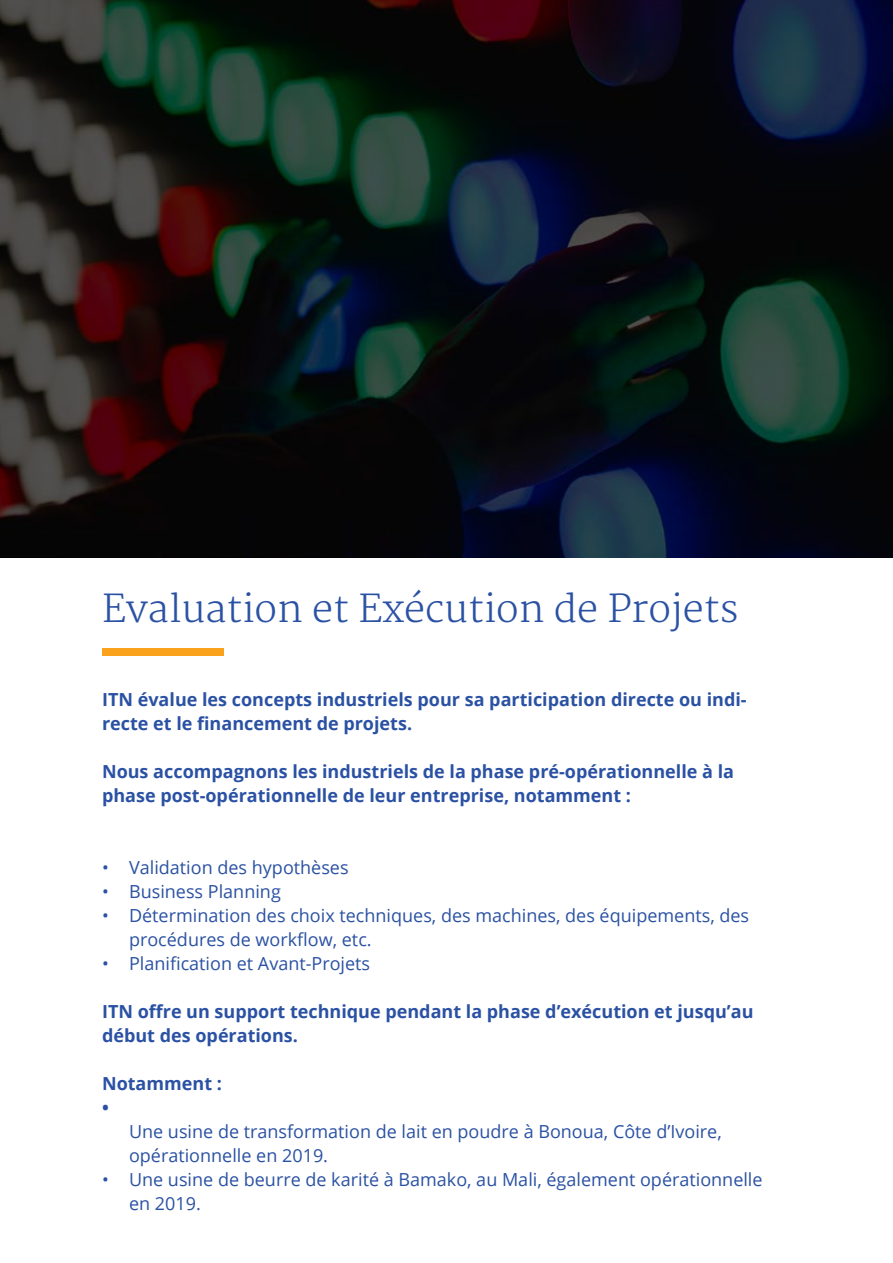
<style>
.page{position:relative;width:893px;height:1263px;background:#fff}
.page>*{position:absolute;margin:0;border:0;box-sizing:border-box;transform-origin:0 0}
.t1{font:300 37.5px "Merriweather";color:#2a51a3}
.t2{font:18px/24px "Open Sans";color:#2a51a3}
.t3{font:700 18px/24px "Open Sans";color:#2a51a3}
</style>
<div class="page">
<div style="left:102px;top:648px;width:122px;height:8px;background:#faa21b"></div>
<svg style="left:0;top:0;width:893px;height:558px;background:#12171a"></svg>
<h1 class="t1" style="left:102px;top:587px;width:638px">Evaluation et Exécution de Projets</h1>
<p class="t3" style="left:102px;top:687px;width:646px">ITN évalue les concepts industriels pour sa participation directe ou indi-</p>
<p class="t3" style="left:102px;top:711px;width:312px">recte et le financement de projets.</p>
<p class="t3" style="left:102px;top:759px;width:634px">Nous accompagnons les industriels de la phase pré-opérationnelle à la phase post-opérationnelle de leur entreprise, notamment :</p>
<p class="t2" style="left:102px;top:855px;width:8px">•</p>
<p class="t2" style="left:129px;top:855px;width:221px">Validation des hypothèses</p>
<p class="t2" style="left:102px;top:879px;width:8px">•</p>
<p class="t2" style="left:129px;top:879px;width:153px">Business Planning</p>
<p class="t2" style="left:102px;top:903px;width:8px">•</p>
<p class="t2" style="left:129px;top:903px;width:622px">Détermination des choix techniques, des machines, des équipements, des</p>
<p class="t2" style="left:129px;top:927px;width:244px">procédures de workflow, etc.<br>Planification et Avant-Projets</p>
<p class="t2" style="left:102px;top:951px;width:8px">•</p>
<p class="t3" style="left:102px;top:999px;width:653px">ITN offre un support technique pendant la phase d’exécution et jusqu’au début des opérations.</p>
<p class="t3" style="left:102px;top:1071px;width:121px">Notamment : •</p>
<p class="t2" style="left:129px;top:1119px;width:635px">Une usine de transformation de lait en poudre à Bonoua, Côte d’Ivoire, opérationnelle en 2019.<br>Une usine de beurre de karité à Bamako, au Mali, également opérationnelle</p>
<p class="t2" style="left:102px;top:1167px;width:8px">•</p>
<p class="t2" style="left:129px;top:1191px;width:73px">en 2019.</p>
</div>
